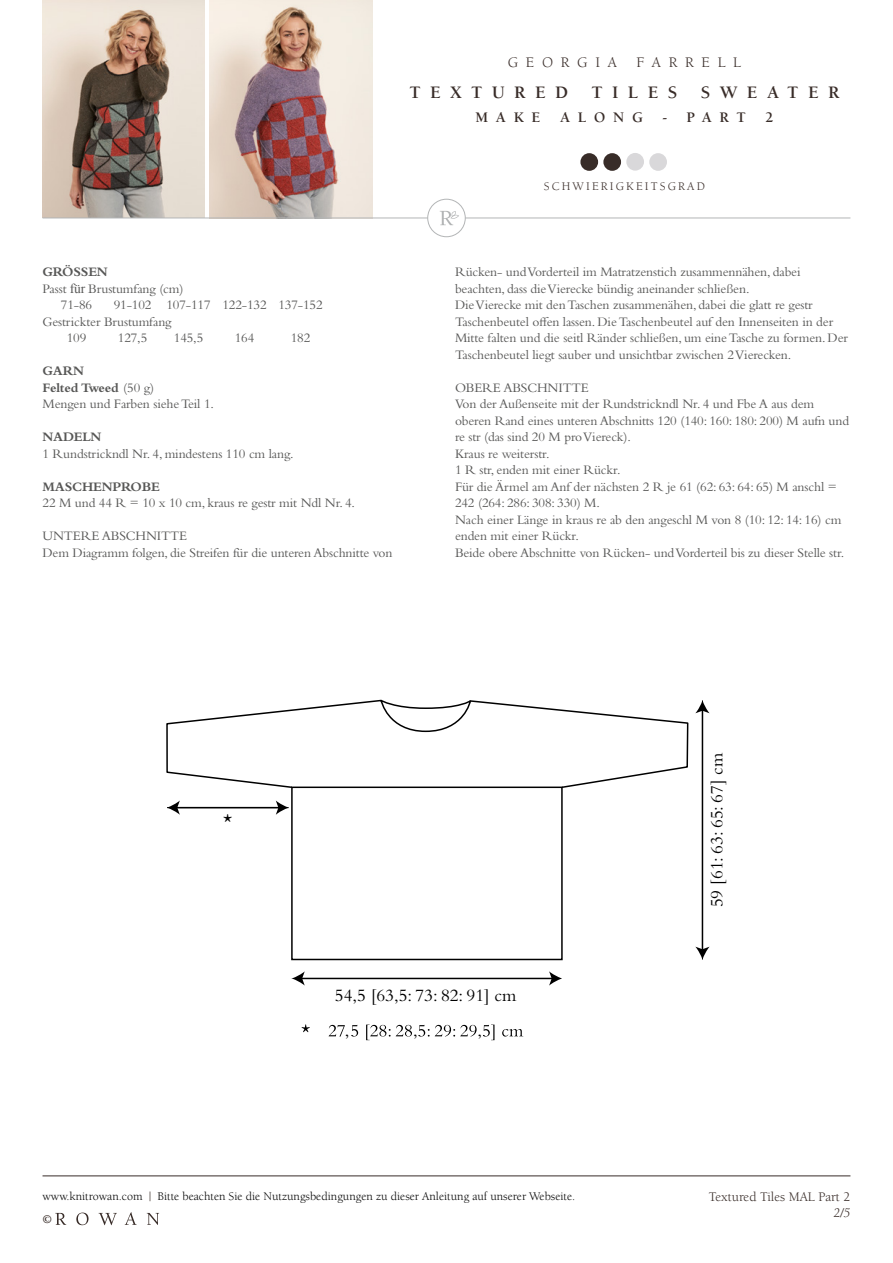
<style>
.page{position:relative;width:893px;height:1263px;background:#fff}
.page>*{position:absolute;margin:0;border:0;box-sizing:border-box;transform-origin:0 0}
.t1{font:18px "Bembo Std";color:#000}
.t2{font:700 18px "Berkeley Std";letter-spacing:.52em;color:#382c28}
.t3{font:700 15px "Berkeley Std";letter-spacing:.52em;color:#382c28}
.t4{font:15px "Berkeley Std";letter-spacing:.52em;color:#382c28}
.t5{font:13.5px/16.5px "Bembo Std";letter-spacing:-.01em;color:#575756}
.t6{font:700 13.5px "Bembo Std";letter-spacing:-.01em;color:#575756}
.t7{font:13.5px "Berkeley Std";color:#382c28}
.t8{font:italic 13.5px "Berkeley Std";color:#382c28}
.t9{font:12px/22.5px "Berkeley Std";color:#000}
.t10{font:12px "Berkeley Std";letter-spacing:.18em;color:#382c28}
.s1{font-family:"Times New Roman"}
.s2{font-weight:700}
.s3{color:#382c28}
.s4{font-weight:700;color:#382c28}
</style>
<div class="page">
<hr style="left:43px;top:1175px;width:807px;height:1px;background:#382c28">
<img style="left:43px;top:0;width:162px;height:218px">
<img style="left:210px;top:1px;width:162px;height:217px">
<hr style="left:43px;top:218px;width:807px;height:1px;background:#b3b5b6">
<div style="left:428px;top:199px;width:37px;height:38px;background:#fff;border-radius:50%"></div>
<svg style="left:440px;top:211px;width:19px;height:14px"></svg>
<div style="left:427px;top:199px;width:39px;height:38px;border:1px solid #b3b5b6;border-radius:50%"></div>
<div style="left:603px;top:153px;width:18px;height:18px;background:#382c28;border-radius:50%"></div>
<div style="left:649px;top:153px;width:18px;height:18px;background:#d9d8da;border-radius:50%"></div>
<div style="left:580px;top:153px;width:18px;height:18px;background:#382c28;border-radius:50%"></div>
<div style="left:626px;top:153px;width:18px;height:18px;background:#d9d8da;border-radius:50%"></div>
<svg style="left:55px;top:1213px;width:11px;height:12px"></svg>
<svg style="left:76px;top:1212px;width:13px;height:13px"></svg>
<svg style="left:99px;top:1213px;width:18px;height:12px"></svg>
<svg style="left:125px;top:1212px;width:12px;height:13px"></svg>
<svg style="left:147px;top:1213px;width:12px;height:12px"></svg>
<div style="left:291px;top:786px;width:272px;height:174px;border:2px solid #000"></div>
<svg style="left:166px;top:700px;width:523px;height:89px"></svg>
<hr style="left:301px;top:978px;width:252px;height:1px;background:#000">
<svg style="left:292px;top:971px;width:13px;height:14px"></svg>
<svg style="left:549px;top:971px;width:13px;height:14px"></svg>
<hr style="left:702px;top:709px;width:1px;height:241px;background:#000">
<svg style="left:695px;top:700px;width:15px;height:13px"></svg>
<svg style="left:695px;top:947px;width:15px;height:12px"></svg>
<hr style="left:176px;top:807px;width:104px;height:1px;background:#000">
<svg style="left:167px;top:800px;width:13px;height:15px"></svg>
<svg style="left:276px;top:800px;width:13px;height:15px"></svg>
<svg style="left:302px;top:1024px;width:8px;height:8px"></svg>
<svg style="left:329px;top:1025px;width:16px;height:11px"></svg>
<svg style="left:351px;top:1025px;width:7px;height:11px"></svg>
<svg style="left:366px;top:1024px;width:46px;height:16px"></svg>
<svg style="left:418px;top:1025px;width:59px;height:11px"></svg>
<svg style="left:483px;top:1024px;width:11px;height:16px"></svg>
<svg style="left:502px;top:1029px;width:21px;height:7px"></svg>
<p class="t4" style="left:508px;top:54px;width:111px">GEORGIA</p>
<p class="t4" style="left:637px;top:54px;width:106px">FARRELL</p>
<h1 class="t2" style="left:409px;top:83px;width:160px">TEXTURED</h1>
<h1 class="t2" style="left:592px;top:83px;width:87px">TILES</h1>
<h1 class="t2" style="left:701px;top:83px;width:140px">SWEATER</h1>
<p class="t3" style="left:475px;top:109px;width:67px">MAKE</p>
<p class="t3" style="left:560px;top:109px;width:85px">ALONG</p>
<p class="t3" style="left:663px;top:109px;width:84px">- PART</p>
<p class="t3" style="left:765px;top:109px;width:10px">2</p>
<p class="t6" style="left:43px;top:265px;width:67px">GRÖSSEN</p>
<p class="t5" style="left:43px;top:280px;width:143px">Passt <span class="s1">für</span> Brustumfang (cm)</p>
<p class="t5" style="left:61px;top:297px;width:33px">71-86</p>
<p class="t5" style="left:114px;top:297px;width:210px">91-102 107-117 122-132 137-152</p>
<p class="t5" style="left:43px;top:313px;width:131px">Gestrickter Brustumfang</p>
<p class="t5" style="left:67px;top:330px;width:21px">109</p>
<p class="t5" style="left:118px;top:330px;width:31px">127,5</p>
<p class="t5" style="left:174px;top:330px;width:31px">145,5</p>
<p class="t5" style="left:235px;top:330px;width:21px">164</p>
<p class="t5" style="left:291px;top:330px;width:21px">182</p>
<p class="t5" style="left:43px;top:363px;width:173px"><span class="s2">GARN<br>Felted Tweed</span> (50 g)<br>Mengen und Farben siehe Teil 1.</p>
<p class="t6" style="left:43px;top:429px;width:61px">NADELN</p>
<p class="t5" style="left:43px;top:445px;width:253px">1 Rundstrickndl Nr. 4, mindestens 110 cm lang.</p>
<p class="t6" style="left:43px;top:479px;width:119px">MASCHENPROBE</p>
<p class="t5" style="left:43px;top:494px;width:314px">22 M und 44 R = 10 x 10 cm, kraus re gestr mit Ndl Nr. 4.</p>
<p class="t5" style="left:43px;top:527px;width:352px">UNTERE ABSCHNITTE<br>Dem Diagramm folgen, die Streifen für die unteren Abschnitte von</p>
<p class="t10" style="left:544px;top:179px;width:162px">SCHWIERIGKEITSGRAD</p>
<p class="t5" style="left:455px;top:263px;width:395px">Rücken- und Vorderteil im Matratzenstich zusammennähen, dabei beachten, dass die Vierecke bündig aneinander schließen.<br>Die Vierecke mit den Taschen zusammenähen, dabei die glatt re gestr Taschenbeutel offen lassen. Die Taschenbeutel auf den Innenseiten in der Mitte falten und die seitl Ränder schließen, um eine Tasche zu formen. Der Taschenbeutel liegt sauber und unsichtbar zwischen 2 Vierecken.</p>
<p class="t5" style="left:455px;top:379px;width:396px">OBERE ABSCHNITTE<br>Von der Außenseite mit der Rundstrickndl Nr. 4 und Fbe A aus dem oberen Rand eines unteren Abschnitts 120 (140: 160: 180: 200) M aufn und re str (das sind 20 M pro Viereck).<br>Kraus re weiterstr.<br>1 R str, enden mit einer Rückr.<br>Für die Ärmel am Anf der nächsten 2 R je 61 (62: 63: 64: 65) M anschl = 242 (264: 286: 308: 330) M.<br>Nach einer Länge in kraus re ab den angeschl M von 8 (10: 12: 14: 16) cm enden mit einer Rückr.<br>Beide obere Abschnitte von Rücken- und Vorderteil bis zu dieser Stelle str.</p>
<h1 class="t1" style="left:223px;top:810px;width:11px">*</h1>
<h1 class="t1" style="left:706px;top:907px;width:156px;rotate:-90deg">59 [61: 63: 65: 67] cm</h1>
<h1 class="t1" style="left:335px;top:985px;width:183px">54,5 [63,5: 73: 82: 91] cm</h1>
<h1 class="t1" style="left:345px;top:1019px;width:6px">,</h1>
<h1 class="t1" style="left:413px;top:1020px;width:6px">,</h1>
<h1 class="t1" style="left:478px;top:1020px;width:6px">,</h1>
<p class="t9" style="left:43px;top:1185px;width:534px">www.knitrowan.com <span class="s3">|</span> Bitte beachten Sie die Nutzungsbedingungen zu dieser Anleitung auf unserer Webseite. <span class="s4">©</span></p>
<p class="t7" style="left:709px;top:1190px;width:143px">Textured Tiles MAL Part 2</p>
<p class="t8" style="left:834px;top:1206px;width:18px">2/5</p>
</div>
